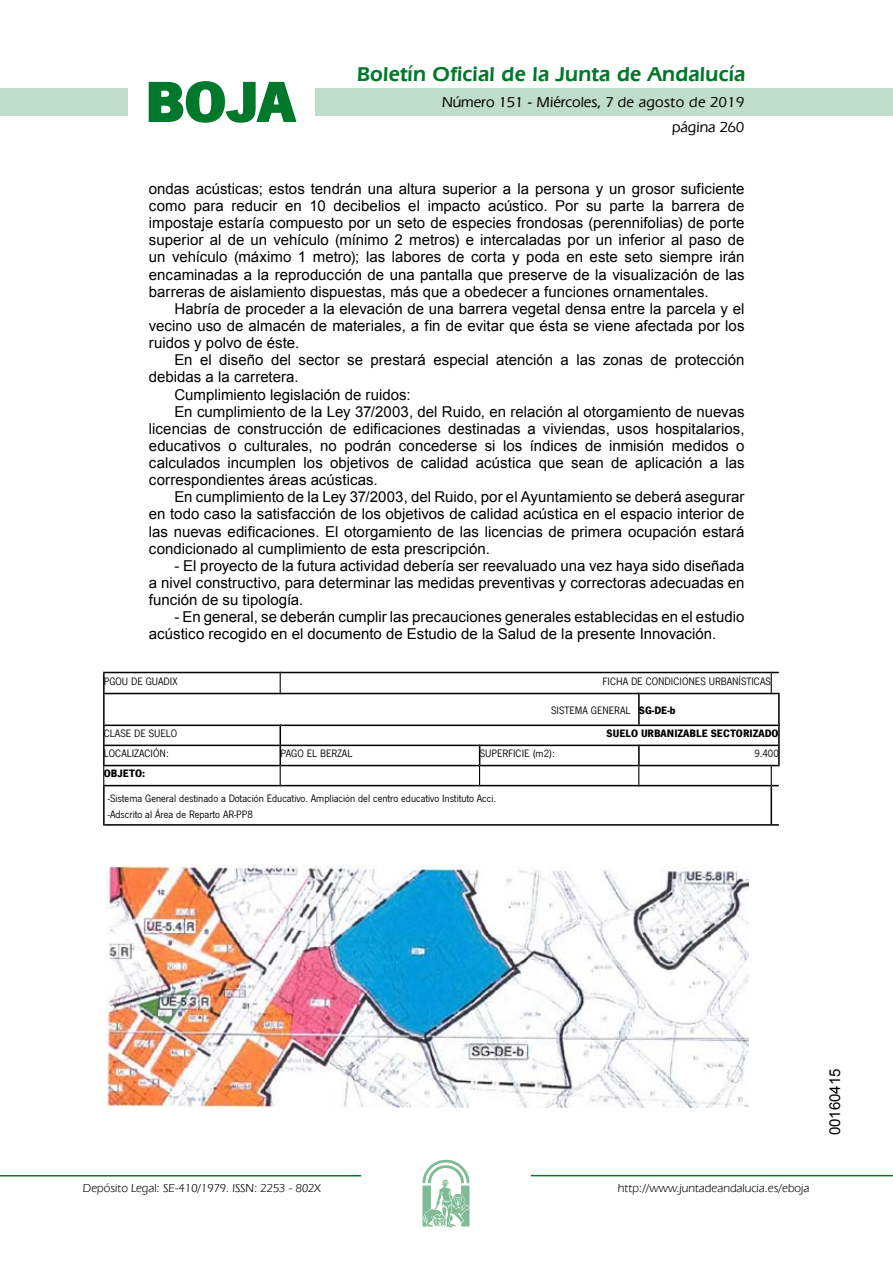
<style>
.page{position:relative;width:893px;height:1263px;background:#fff}
.page>*{position:absolute;margin:0;border:0;box-sizing:border-box;transform-origin:0 0}
.t1{font:700 57.75px "News Got T";color:#00782c;scale:1.14 1}
.t2{font:600 21px "Eras IT Cby BT";letter-spacing:.01em;color:#00782c}
.t3{font:15px/17.1px "Arial";color:#000;text-align:justify}
.t4{font:500 15px/24.5px "Eras IT Cby BT";color:#000;text-align:right}
.t5{font:12px "Eras IT Cby BT";color:#000}
.t6{font:11.1px/15.9px "News Got T";color:#000}
.t7{font:700 11.1px "News Got T";color:#000}
.s1{font-weight:700}
</style>
<div class="page">
<div style="left:315px;top:88px;width:577px;height:28px;background:#bfddca"></div>
<div style="left:0;top:88px;width:128px;height:28px;background:#bfddca"></div>
<hr style="left:0;top:1175px;width:361px;height:2px;background:#00782c">
<svg style="left:422px;top:1159px;width:47px;height:68px"></svg>
<hr style="left:531px;top:1175px;width:361px;height:1px;background:#00782c">
<svg style="left:148px;top:81px;width:149px;height:42px"></svg>
<svg style="left:103px;top:672px;width:676px;height:154px"></svg>
<img style="left:107px;top:866px;width:641px;height:242px">
<h1 class="t1" style="left:145px;top:68px;width:133px">BOJA</h1>
<h2 class="t2" style="left:357px;top:62px;width:390px">Boletín Oficial de la Junta de Andalucía</h2>
<p class="t4" style="left:442px;top:90px;width:304px">Número 151 - Miércoles, 7 de agosto de 2019 página 260</p>
<p class="t3" style="left:149px;top:180px;width:597px">ondas acústicas; estos tendrán una altura superior a la persona y un grosor suficiente como para reducir en 10 decibelios el impacto acústico. Por su parte la barrera de impostaje estaría compuesto por un seto de especies frondosas (perennifolias) de porte superior al de un vehículo (mínimo 2 metros) e intercaladas por un inferior al paso de un vehículo (máximo 1 metro); las labores de corta y poda en este seto siempre irán encaminadas a la reproducción de una pantalla que preserve de la visualización de las barreras de aislamiento dispuestas, más que a obedecer a funciones ornamentales.</p>
<p class="t3" style="left:149px;top:300px;width:597px;text-indent:26px">Habría de proceder a la elevación de una barrera vegetal densa entre la parcela y el vecino uso de almacén de materiales, a fin de evitar que ésta se viene afectada por los ruidos y polvo de éste.</p>
<p class="t3" style="left:174px;top:352px;width:571px">En el diseño del sector se prestará especial atención a las zonas de protección</p>
<p class="t3" style="left:149px;top:369px;width:151px">debidas a la carretera.</p>
<p class="t3" style="left:174px;top:386px;width:238px">Cumplimiento legislación de ruidos:</p>
<p class="t3" style="left:174px;top:403px;width:571px">En cumplimiento de la Ley 37/2003, del Ruido, en relación al otorgamiento de nuevas</p>
<p class="t3" style="left:149px;top:420px;width:597px">licencias de construcción de edificaciones destinadas a viviendas, usos hospitalarios,</p>
<p class="t3" style="left:149px;top:437px;width:597px">educativos o culturales, no podrán concederse si los índices de inmisión medidos o</p>
<p class="t3" style="left:149px;top:454px;width:597px">calculados incumplen los objetivos de calidad acústica que sean de aplicación a las</p>
<p class="t3" style="left:149px;top:472px;width:230px">correspondientes áreas acústicas.</p>
<p class="t3" style="left:174px;top:489px;width:571px">En cumplimiento de la Ley 37/2003, del Ruido, por el Ayuntamiento se deberá asegurar</p>
<p class="t3" style="left:149px;top:506px;width:597px">en todo caso la satisfacción de los objetivos de calidad acústica en el espacio interior de</p>
<p class="t3" style="left:149px;top:523px;width:597px">las nuevas edificaciones. El otorgamiento de las licencias de primera ocupación estará</p>
<p class="t3" style="left:149px;top:540px;width:342px">condicionado al cumplimiento de esta prescripción.</p>
<p class="t3" style="left:149px;top:557px;width:597px;text-indent:26px">- El proyecto de la futura actividad debería ser reevaluado una vez haya sido diseñada a nivel constructivo, para determinar las medidas preventivas y correctoras adecuadas en función de su tipología.</p>
<p class="t3" style="left:149px;top:609px;width:597px;text-indent:26px">- En general, se deberán cumplir las precauciones generales establecidas en el estudio acústico recogido en el documento de Estudio de la Salud de la presente Innovación.</p>
<p class="t6" style="left:104px;top:673px;width:75px">PGOU DE GUADIX</p>
<p class="t6" style="left:602px;top:673px;width:170px">FICHA DE CONDICIONES URBANÍSTICAS</p>
<p class="t6" style="left:551px;top:702px;width:126px">SISTEMA GENERAL <span class="s1">SG-DE-b</span></p>
<p class="t6" style="left:104px;top:726px;width:75px">CLASE DE SUELO</p>
<p class="t7" style="left:606px;top:728px;width:173px">SUELO URBANIZABLE SECTORIZADO</p>
<p class="t6" style="left:104px;top:746px;width:66px">LOCALIZACIÓN:</p>
<p class="t6" style="left:280px;top:746px;width:73px">PAGO EL BERZAL</p>
<p class="t6" style="left:479px;top:746px;width:76px">SUPERFICIE (m2):</p>
<p class="t6" style="left:754px;top:746px;width:26px">9.400</p>
<p class="t7" style="left:104px;top:768px;width:43px">OBJETO:</p>
<p class="t6" style="left:108px;top:790px;width:389px">-Sistema General destinado a Dotación Educativo. Ampliación del centro educativo Instituto Acci. -Adscrito al Área de Reparto AR-PP8</p>
<p class="t5" style="left:83px;top:1181px;width:239px">Depósito Legal: SE-410/1979. ISSN: 2253 - 802X</p>
<p class="t5" style="left:618px;top:1181px;width:193px">http://www.juntadeandalucia.es/eboja</p>
<p class="t3" style="left:826px;top:1135px;width:68px;rotate:-90deg">00160415</p>
</div>
